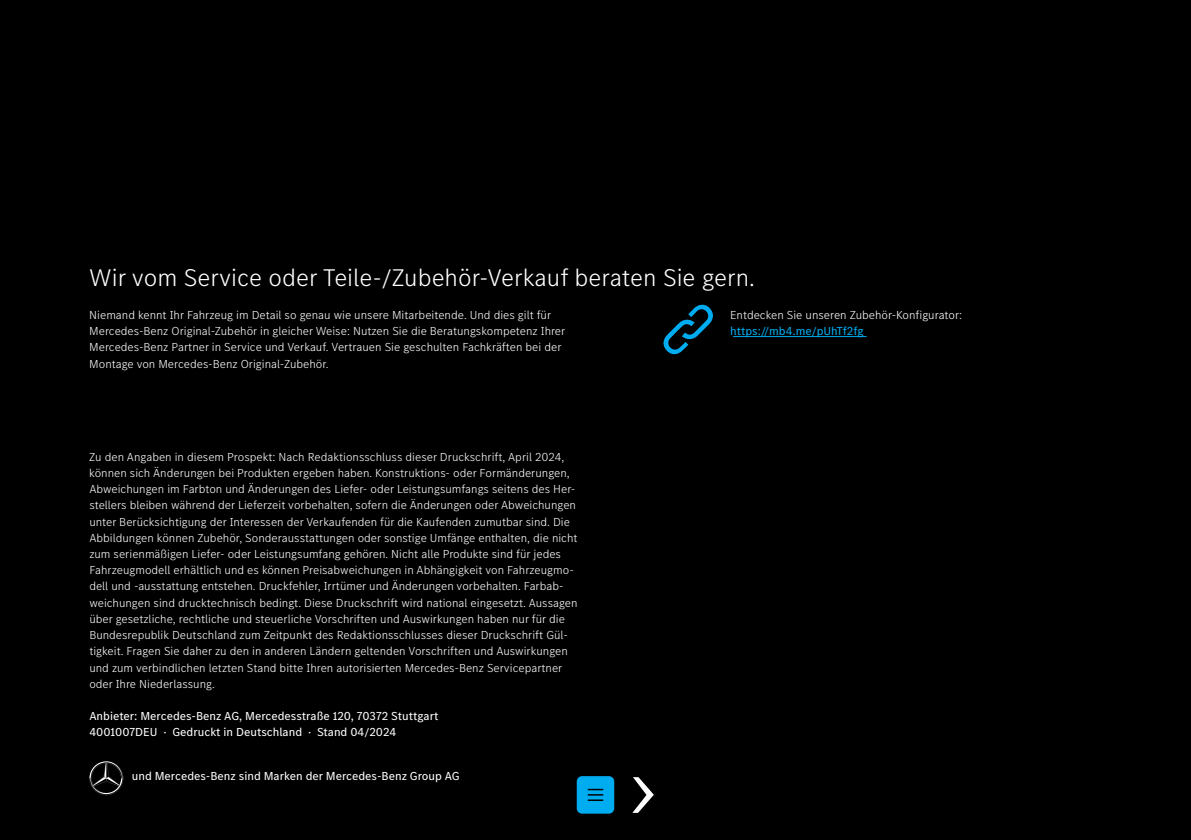
<style>
.page{position:relative;width:1191px;height:840px;background:#fff}
.page>*{position:absolute;margin:0;border:0;box-sizing:border-box;transform-origin:0 0}
.t1{font:300 25px "MB Corpo S Text";color:#fff}
.t2{font:300 12px/16.2px "MB Corpo S Text";color:#fff}
.t3{font:12px/16.2px "MB Corpo S Text";color:#fff}
.t4{font:12px "MB Corpo S Text";color:#00acf0}
</style>
<div class="page">
<div style="left:0;top:0;width:1191px;height:839px;background:#000"></div>
<svg style="left:89px;top:761px;width:34px;height:33px"></svg>
<svg style="left:663px;top:304px;width:50px;height:51px"></svg>
<hr style="left:733px;top:336px;width:133px;height:1px;background:#00acf0">
<svg style="left:633px;top:777px;width:21px;height:35px"></svg>
<svg style="left:577px;top:776px;width:37px;height:37px"></svg>
<h1 class="t1" style="left:89px;top:261px;width:667px">Wir vom Service oder Teile-/Zubehör-Verkauf beraten Sie gern.</h1>
<p class="t2" style="left:89px;top:306px;width:477px">Niemand kennt Ihr Fahrzeug im Detail so genau wie unsere Mitarbeitende. Und dies gilt für Mercedes-Benz Original-Zubehör in gleicher Weise: Nutzen Sie die Beratungskompetenz Ihrer Mercedes-Benz Partner in Service und Verkauf. Vertrauen Sie geschulten Fachkräften bei der Montage von Mercedes-Benz Original-Zubehör.</p>
<p class="t2" style="left:730px;top:306px;width:234px">Entdecken Sie unseren Zubehör-Konfigurator:</p>
<p class="t4" style="left:730px;top:323px;width:135px">https://mb4.me/pUhTf2fg</p>
<p class="t2" style="left:89px;top:448px;width:490px">Zu den Angaben in diesem Prospekt: Nach Redaktionsschluss dieser Druckschrift, April 2024, können sich Änderungen bei Produkten ergeben haben. Konstruktions- oder Formänderungen, Abweichungen im Farbton und Änderungen des Liefer- oder Leistungsumfangs seitens des Her&shy;stellers bleiben während der Lieferzeit vorbehalten, sofern die Änderungen oder Abweichungen unter Berücksichtigung der Interessen der Verkaufenden für die Kaufenden zumutbar sind. Die Abbildungen können Zubehör, Sonderausstattungen oder sonstige Umfänge enthalten, die nicht zum serienmäßigen Liefer- oder Leistungsumfang gehören. Nicht alle Produkte sind für jedes Fahrzeugmodell erhältlich und es können Preisabweichungen in Abhängigkeit von Fahrzeugmo&shy;dell und -ausstattung entstehen. Druckfehler, Irrtümer und Änderungen vorbehalten. Farbab&shy;weichungen sind drucktechnisch bedingt. Diese Druckschrift wird national eingesetzt. Aussagen über gesetzliche, rechtliche und steuerliche Vorschriften und Auswirkungen haben nur für die Bundesrepublik Deutschland zum Zeitpunkt des Redaktionsschlusses dieser Druckschrift Gül&shy;tigkeit. Fragen Sie daher zu den in anderen Ländern geltenden Vorschriften und Auswirkungen und zum verbindlichen letzten Stand bitte Ihren autorisierten Mercedes-Benz Servicepartner oder Ihre Niederlassung.</p>
<p class="t3" style="left:89px;top:707px;width:350px">Anbieter: Mercedes-Benz AG, Mercedesstraße 120, 70372 Stuttgart<br>4001007DEU · Gedruckt in Deutschland · Stand 04/2024</p>
<p class="t3" style="left:132px;top:767px;width:329px">und Mercedes-Benz sind Marken der Mercedes-Benz Group AG</p>
</div>
